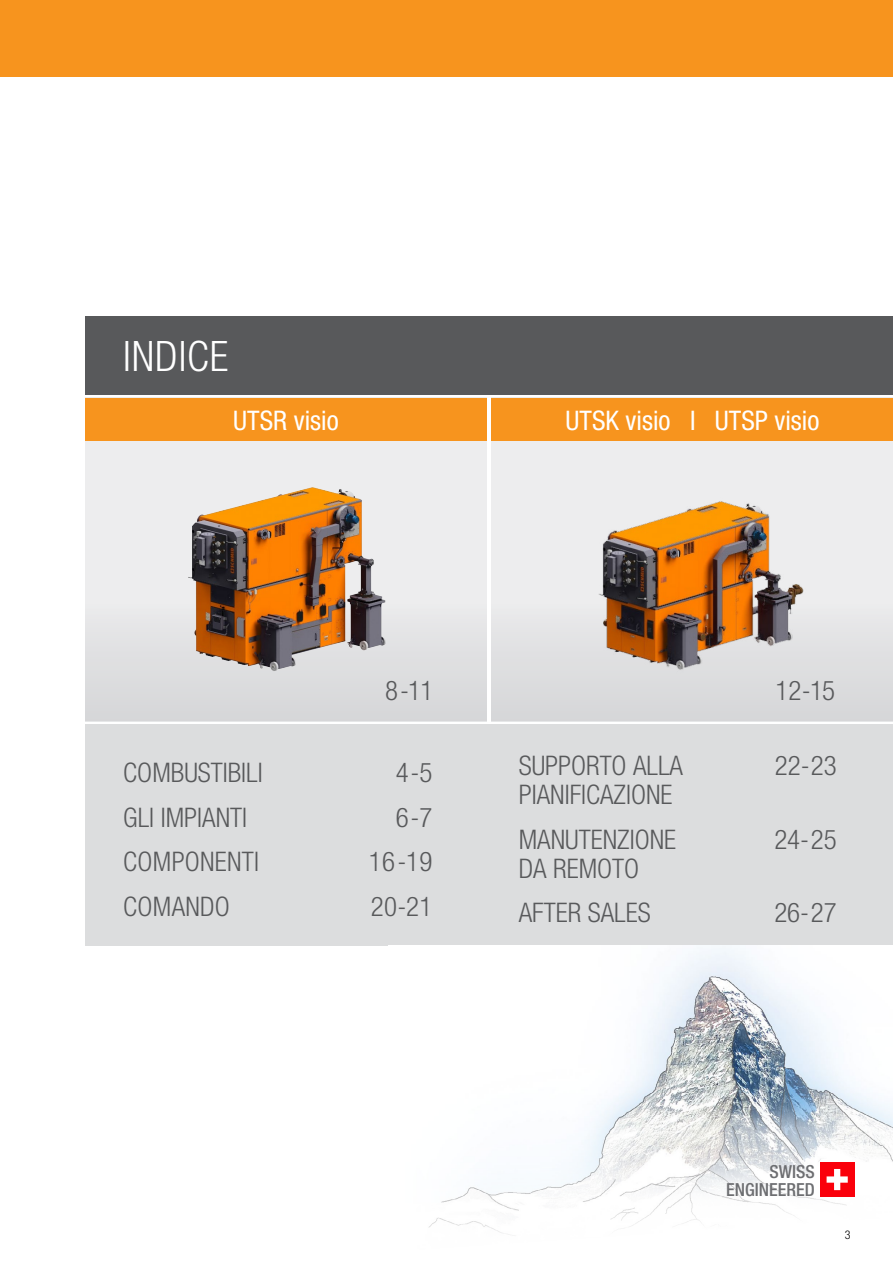
<style>
.page{position:relative;width:893px;height:1263px;background:#fff}
.page>*{position:absolute;margin:0;border:0;box-sizing:border-box;transform-origin:0 0}
.t1{font:300 condensed 42px "Helvetica Neue";letter-spacing:.02em;color:#fff}
.t2{font:300 condensed 27px/45.5px "Helvetica Neue";color:#58595b}
.t3{font:condensed 27px "Helvetica Neue";color:#fff}
.t4{font:500 condensed 18px/18px "Helvetica Neue";color:#6d6e71;text-align:right}
.t5{font:300 condensed 12px "Helvetica Neue";color:#000}
</style>
<div class="page">
<div style="left:85px;top:725px;width:808px;height:221px;background:#dcddde"></div>
<div style="left:85px;top:440px;width:401px;height:281px;background:linear-gradient(to bottom,#f3f3f4,#dcdcde)"></div>
<div style="left:492px;top:440px;width:401px;height:281px;background:linear-gradient(to bottom,#f3f3f4,#dcdcde)"></div>
<img style="left:389px;top:945px;width:504px;height:290px">
<div style="left:85px;top:316px;width:808px;height:78px;background:#58595b"></div>
<img style="left:188px;top:485px;width:199px;height:187px">
<img style="left:587px;top:498px;width:229px;height:176px">
<div style="left:0;top:0;width:893px;height:77px;background:#f7941e"></div>
<div style="left:820px;top:1162px;width:34px;height:34px;background:#fa000b"></div>
<svg style="left:827px;top:1169px;width:21px;height:21px"></svg>
<div style="left:85px;top:398px;width:402px;height:42px;background:#f7941e"></div>
<div style="left:491px;top:398px;width:402px;height:42px;background:#f7941e"></div>
<h1 class="t1" style="left:123px;top:332px;width:107px">INDICE</h1>
<p class="t3" style="left:233px;top:405px;width:107px">UTSR visio</p>
<p class="t3" style="left:566px;top:405px;width:255px">UTSK visio I UTSP visio</p>
<p class="t2" style="left:385px;top:668px;width:50px">8-11</p>
<p class="t2" style="left:775px;top:668px;width:61px">12-15</p>
<p class="t2" style="left:123px;top:750px;width:141px">COMBUSTIBILI</p>
<p class="t2" style="left:396px;top:750px;width:38px">4-5</p>
<p class="t2" style="left:123px;top:794px;width:125px">GLI IMPIANTI</p>
<p class="t2" style="left:396px;top:794px;width:38px">6-7</p>
<p class="t2" style="left:123px;top:839px;width:137px">COMPONENTI</p>
<p class="t2" style="left:369px;top:839px;width:65px">16-19</p>
<p class="t2" style="left:123px;top:883px;width:108px">COMANDO</p>
<p class="t2" style="left:371px;top:883px;width:63px">20-21</p>
<p class="t2" style="left:519px;top:743px;width:166px">SUPPORTO ALLA</p>
<p class="t2" style="left:775px;top:743px;width:63px">22-23</p>
<p class="t2" style="left:519px;top:771px;width:159px">PIANIFICAZIONE<br>MANUTENZIONE</p>
<p class="t2" style="left:774px;top:817px;width:64px">24-25</p>
<p class="t2" style="left:519px;top:846px;width:133px;line-height:44.5px">DA REMOTO<br>AFTER SALES</p>
<p class="t2" style="left:774px;top:890px;width:64px">26-27</p>
<p class="t4" style="left:726px;top:1162px;width:90px">SWISS<br>ENGINEERED</p>
<p class="t5" style="left:845px;top:1228px;width:7px">3</p>
</div>
